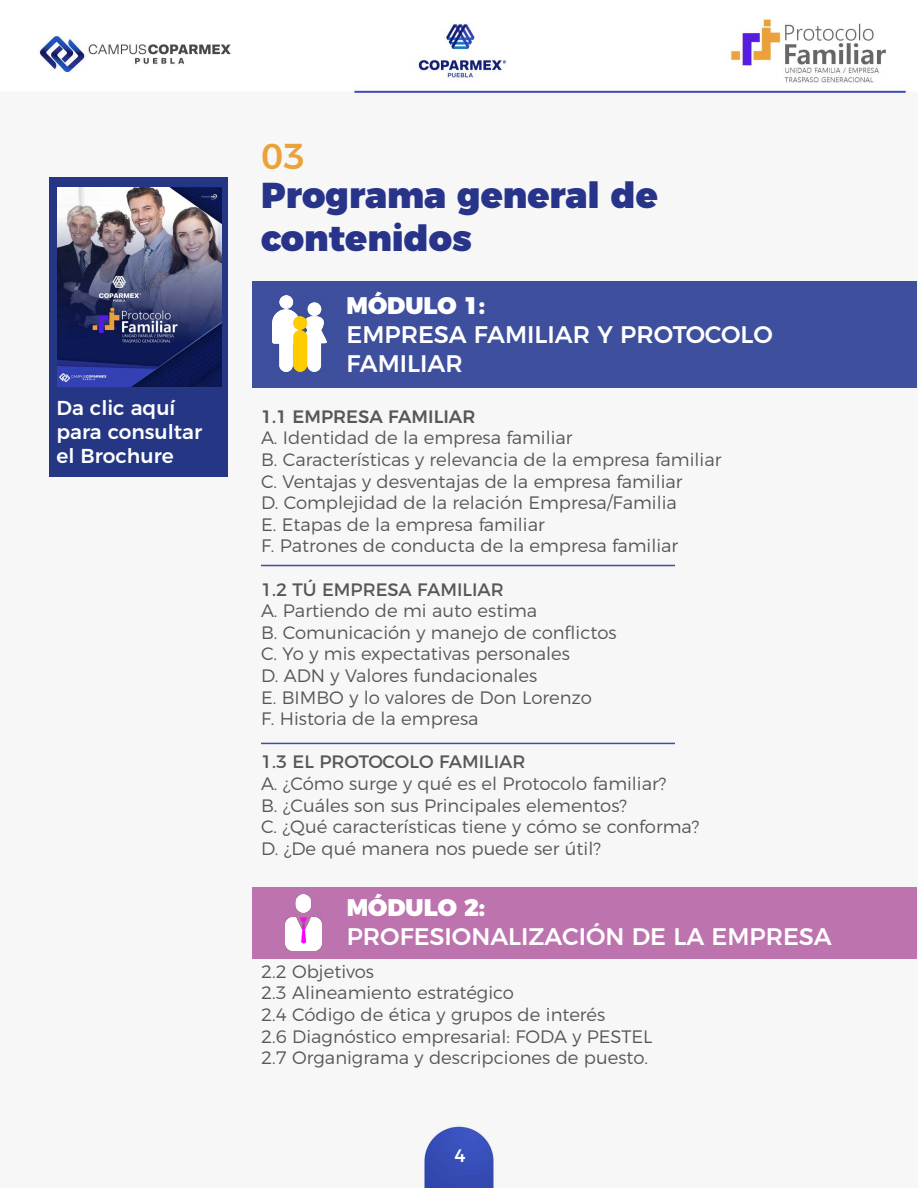
<style>
.page{position:relative;width:918px;height:1188px;background:#fff}
.page>*{position:absolute;margin:0;border:0;box-sizing:border-box;transform-origin:0 0}
.t1{font:900 36px/43.2px "Montserrat";color:#283489}
.t2{font:500 36px "Montserrat";color:#eba23b}
.t3{font:500 24px/28.8px "Montserrat";color:#fff}
.t4{font:900 24px "Montserrat";color:#fff}
.t5{font:500 20.1px/24.2px "Montserrat";color:#fff}
.t6{font:300 18px/21.6px "Montserrat";color:#575756}
.t7{font:18px "Montserrat";color:#575756}
.t8{font:500 18px "Montserrat";color:#575756}
.t9{font:500 18px "Montserrat";color:#fff}
</style>
<div class="page">
<img style="left:39px;top:17px;width:878px;height:1171px">
<div style="left:253px;top:281px;width:664px;height:107px;background:#3d4f9d"></div>
<div style="left:253px;top:887px;width:664px;height:71px;background:#bd74ae"></div>
<div style="left:49px;top:177px;width:178px;height:300px;background:#253784"></div>
<img style="left:58px;top:187px;width:163px;height:200px">
<img style="left:272px;top:295px;width:54px;height:77px">
<img style="left:286px;top:895px;width:36px;height:56px">
<hr style="left:261px;top:565px;width:414px;height:1px;background:#3d4f9d">
<hr style="left:261px;top:743px;width:414px;height:1px;background:#3d4f9d">
<p class="t5" style="left:56px;top:394px;width:147px">Da clic aquí para consultar el Brochure</p>
<h1 class="t2" style="left:261px;top:127px;width:46px">03</h1>
<h1 class="t1" style="left:261px;top:171px;width:398px">Programa general de contenidos</h1>
<h2 class="t4" style="left:346px;top:285px;width:140px">MÓDULO 1:</h2>
<h2 class="t3" style="left:346px;top:318px;width:428px">EMPRESA FAMILIAR Y PROTOCOLO<br>FAMILIAR</h2>
<p class="t8" style="left:261px;top:402px;width:216px">1.1 EMPRESA FAMILIAR</p>
<p class="t6" style="left:261px;top:426px;width:462px">A. Identidad de la empresa familiar<br>B. Características y relevancia de la empresa familiar C. Ventajas y desventajas de la empresa familiar<br>D. Complejidad de la relación Empresa/Familia<br>E. Etapas de la empresa familiar<br>F. Patrones de conducta de la empresa familiar</p>
<p class="t7" style="left:261px;top:575px;width:244px">1.2 TÚ EMPRESA FAMILIAR</p>
<p class="t6" style="left:261px;top:598px;width:357px">A. Partiendo de mi auto estima<br>B. Comunicación y manejo de conflictos<br>C. Yo y mis expectativas personales<br>D. ADN y Valores fundacionales<br>E. BIMBO y lo valores de Don Lorenzo<br>F. Historia de la empresa</p>
<p class="t7" style="left:261px;top:748px;width:266px">1.3 EL PROTOCOLO FAMILIAR</p>
<p class="t6" style="left:261px;top:771px;width:440px">A. ¿Cómo surge y qué es el Protocolo familiar?<br>B. ¿Cuáles son sus Principales elementos?<br>C. ¿Qué características tiene y cómo se conforma?<br>D. ¿De qué manera nos puede ser útil?</p>
<h2 class="t4" style="left:347px;top:887px;width:140px">MÓDULO 2:</h2>
<h2 class="t3" style="left:347px;top:920px;width:487px">PROFESIONALIZACIÓN DE LA EMPRESA</h2>
<p class="t6" style="left:261px;top:959px;width:393px">2.2 Objetivos<br>2.3 Alineamiento estratégico<br>2.4 Código de ética y grupos de interés<br>2.6 Diagnóstico empresarial: FODA y PESTEL 2.7 Organigrama y descripciones de puesto.</p>
<p class="t9" style="left:454px;top:1141px;width:13px">4</p>
</div>
